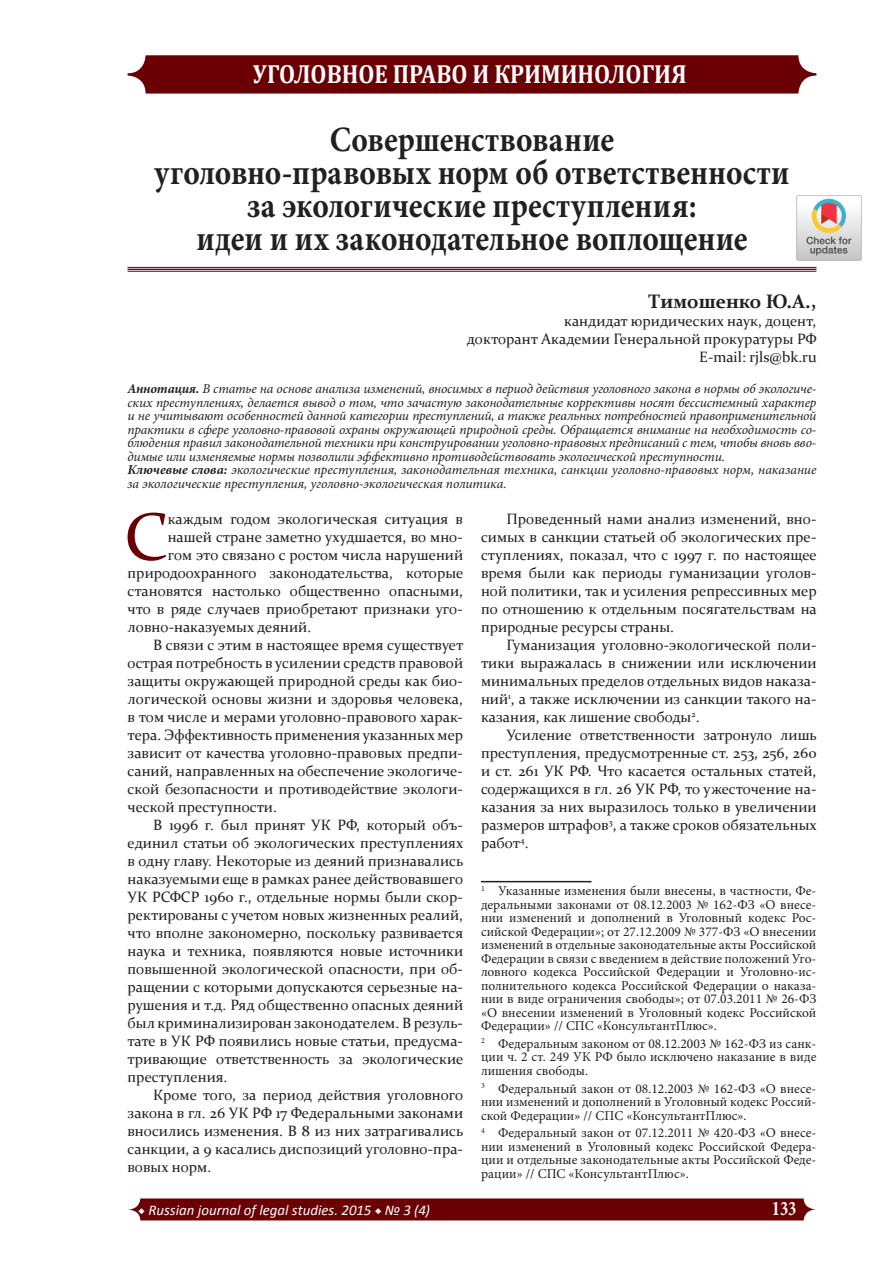
<style>
.page{position:relative;width:893px;height:1263px;background:#fff}
.page>*{position:absolute;margin:0;border:0;box-sizing:border-box;transform-origin:0 0}
.t1{font:67.65px "Constantia";color:#6b0004}
.Рубрика{font:700 35.7px/33px "Minion Pro";letter-spacing:.005em;color:#231f20;text-align:center;scale:.88 1}
.t2{font:700 26.25px "Cambria";color:#fff;scale:.88 1}
.t3{font:700 20.7px "Minion Pro";color:#fff;scale:.8 1}
.Normal__Web{font:700 19.5px "Constantia";color:#231f20}
.t4{font:15px/18px "Constantia";color:#231f20;text-align:justify}
.t5{font:italic 14.85px "Calibri";color:#fff}
.t6{font:13.5px/13.5px "Minion Pro";color:#231f20;text-align:justify}
.t7{font:italic 13.5px/13.5px "Minion Pro";letter-spacing:-.01em;color:#231f20;text-align:justify}
.s1{font-weight:700}
.s2{font-family:"Minion Pro";font-weight:700;font-style:normal}
</style>
<div class="page">
<svg style="left:128px;top:1198px;width:688px;height:22px;background:#720c10"></svg>
<div style="left:128px;top:55px;width:688px;height:39px;background:#6b0004;border-radius:18px"></div>
<hr style="left:128px;top:271px;width:688px;height:1px;background:#6b0004">
<hr style="left:128px;top:269px;width:688px;height:1px;background:#6b0004">
<hr style="left:128px;top:267px;width:688px;height:1px;background:#6b0004">
<hr style="left:481px;top:881px;width:111px;height:1px;background:#231f20">
<img style="left:796px;top:195px;width:66px;height:66px">
<h3 class="t2" style="left:253px;top:55px;width:494px">УГОЛОВНОЕ ПРАВО И КРИМИНОЛОГИЯ</h3>
<p class="Рубрика" style="left:154px;top:123px;width:723px">Совершенствование<br>уголовно-правовых норм об ответственности за экологические преступления:<br>идеи и их законодательное воплощение</p>
<p class="Normal__Web" style="left:649px;top:287px;width:168px">Тимошенко Ю.А.,</p>
<p class="t4" style="left:564px;top:311px;width:254px">кандидат юридических наук, доцент,</p>
<p class="t4" style="left:467px;top:329px;width:351px">докторант Академии Генеральной прокуратуры РФ</p>
<p class="t4" style="left:699px;top:347px;width:119px">E-mail: rjls@bk.ru</p>
<p class="t7" style="left:128px;top:382px;width:690px"><span class="s1">Аннотация.</span> В статье на основе анализа изменений, вносимых в период действия уголовного закона в нормы об экологиче&shy;ских преступлениях, делается вывод о том, что зачастую законодательные коррективы носят бессистемный характер и не учитывают особенностей данной категории преступлений, а также реальных потребностей правоприменительной практики в сфере уголовно-правовой охраны окружающей природной среды. Обращается внимание на необходимость со&shy;блюдения правил законодательной техники при конструировании уголовно-правовых предписаний с тем, чтобы вновь вво&shy;димые или изменяемые нормы позволили эффективно противодействовать экологической преступности.</p>
<p class="t7" style="left:128px;top:463px;width:690px"><span class="s1">Ключевые слова:</span> экологические преступления, законодательная техника, санкции уголовно-правовых норм, наказание за экологические преступления, уголовно-экологическая политика.</p>
<p class="t1" style="left:124px;top:491px;width:46px">С</p>
<p class="t4" style="left:168px;top:509px;width:297px">каждым годом экологическая ситуация в</p>
<p class="t4" style="left:481px;top:509px;width:337px;text-indent:26px">Проведенный нами анализ изменений, вно&shy;симых в санкции статьей об экологических пре&shy;ступлениях, показал, что с 1997 г. по настоящее время были как периоды гуманизации уголов&shy;ной политики, так и усиления репрессивных мер по отношению к отдельным посягательствам на природные ресурсы страны.</p>
<p class="t4" style="left:481px;top:635px;width:337px;text-indent:26px">Гуманизация уголовно-экологической поли&shy;тики выражалась в снижении или исключении минимальных пределов отдельных видов наказа&shy;ний<sup>1</sup>, а также исключении из санкции такого на&shy;казания, как лишение свободы<sup>2</sup>.</p>
<p class="t4" style="left:481px;top:725px;width:337px;text-indent:26px">Усиление ответственности затронуло лишь преступления, предусмотренные ст. 253, 256, 260 и ст. 261 УК РФ. Что касается остальных статей, содержащихся в гл. 26 УК РФ, то ужесточение на&shy;казания за них выразилось только в увеличении размеров штрафов<sup>3</sup>, а также сроков обязательных работ<sup>4</sup>.</p>
<p class="t6" style="left:481px;top:884px;width:337px"><sup>1</sup> Указанные изменения были внесены, в частности, Фе&shy;деральными законами от 08.12.2003 № 162-ФЗ «О внесе&shy;нии изменений и дополнений в Уголовный кодекс Рос&shy;сийской Федерации»; от 27.12.2009 № 377-ФЗ «О внесении изменений в отдельные законодательные акты Российской Федерации в связи с введением в действие положений Уго&shy;ловного кодекса Российской Федерации и Уголовно-ис&shy;полнительного кодекса Российской Федерации о наказа&shy;нии в виде ограничения свободы»; от 07.03.2011 № 26-ФЗ «О внесении изменений в Уголовный кодекс Российской Федерации» // СПС «КонсультантПлюс».</p>
<p class="t6" style="left:481px;top:1037px;width:337px"><sup>2</sup> Федеральным законом от 08.12.2003 № 162-ФЗ из санк&shy;ции ч. 2 ст. 249 УК РФ было исключено наказание в виде лишения свободы.</p>
<p class="t6" style="left:481px;top:1082px;width:337px"><sup>3</sup> Федеральный закон от 08.12.2003 № 162-ФЗ «О внесе&shy;нии изменений и дополнений в Уголовный кодекс Россий&shy;ской Федерации» // СПС «КонсультантПлюс».</p>
<p class="t6" style="left:481px;top:1126px;width:337px"><sup>4</sup> Федеральный закон от 07.12.2011 № 420-ФЗ «О внесе&shy;нии изменений в Уголовный кодекс Российской Федера&shy;ции и отдельные законодательные акты Российской Феде&shy;рации» // СПС «КонсультантПлюс».</p>
<p class="t4" style="left:168px;top:527px;width:297px">нашей стране заметно ухудшается, во мно-</p>
<p class="t4" style="left:168px;top:545px;width:297px">гом это связано с ростом числа нарушений</p>
<p class="t4" style="left:128px;top:563px;width:337px">природоохранного законодательства, которые</p>
<p class="t4" style="left:128px;top:581px;width:337px">становятся настолько общественно опасными,</p>
<p class="t4" style="left:128px;top:599px;width:337px">что в ряде случаев приобретают признаки уго-</p>
<p class="t4" style="left:128px;top:617px;width:185px">ловно-наказуемых деяний.</p>
<p class="t4" style="left:128px;top:635px;width:337px;text-indent:26px">В связи с этим в настоящее время существует острая потребность в усилении средств правовой защиты окружающей природной среды как био&shy;логической основы жизни и здоровья человека, в том числе и мерами уголовно-правового харак&shy;тера. Эффективность применения указанных мер зависит от качества уголовно-правовых предпи&shy;саний, направленных на обеспечение экологиче&shy;ской безопасности и противодействие экологи&shy;ческой преступности.</p>
<p class="t4" style="left:128px;top:815px;width:337px;text-indent:26px">В 1996 г. был принят УК РФ, который объ&shy;единил статьи об экологических преступлениях в одну главу. Некоторые из деяний признавались наказуемыми еще в рамках ранее действовавшего УК РСФСР 1960 г., отдельные нормы были скор&shy;ректированы с учетом новых жизненных реалий, что вполне закономерно, поскольку развивается наука и техника, появляются новые источники повышенной экологической опасности, при об&shy;ращении с которыми допускаются серьезные на&shy;рушения и т.д. Ряд общественно опасных деяний был криминализирован законодателем. В резуль&shy;тате в УК РФ появились новые статьи, предусма&shy;тривающие ответственность за экологические преступления.</p>
<p class="t4" style="left:128px;top:1085px;width:337px;text-indent:26px">Кроме того, за период действия уголовного закона в гл. 26 УК РФ 17 Федеральными законами вносились изменения. В 8 из них затрагивались санкции, а 9 касались диспозиций уголовно-пра&shy;вовых норм.</p>
<p class="t5" style="left:138px;top:1200px;width:293px"><span class="s2">◆</span> Russian journal of legal studies. 2015 <span class="s2">◆</span> № 3 (4)</p>
<h3 class="t3" style="left:772px;top:1194px;width:32px">133</h3>
</div>
